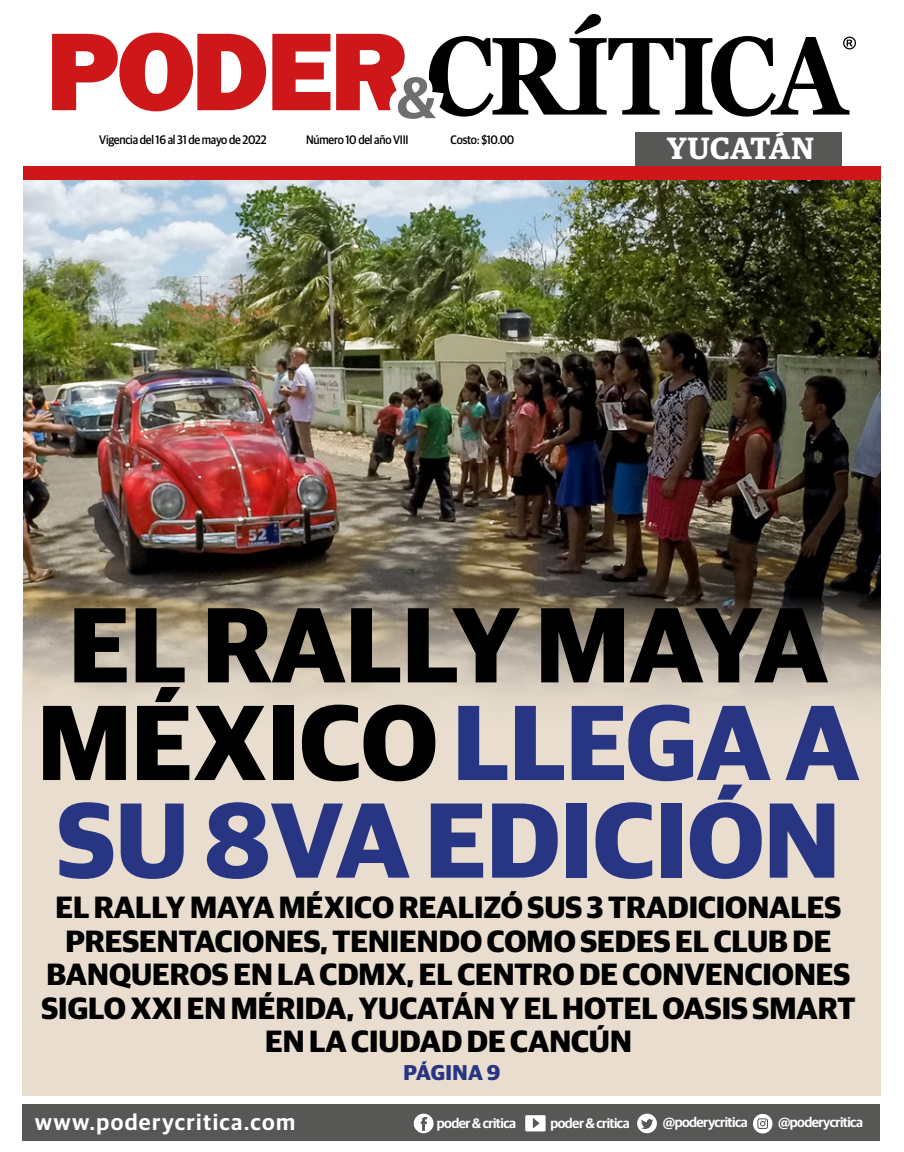
<style>
.page{position:relative;width:904px;height:1152px;background:#fff}
.page>*{position:absolute;margin:0;border:0;box-sizing:border-box;transform-origin:0 0}
.t1{font:700 106.88px/97.6px "Guardian Sans";color:#283583}
.t2{font:700 30.88px/33.5px "Guardian Sans";color:#000;text-align:center}
.t3{font:600 30.75px "Guardian Egyp";letter-spacing:.015em;color:#fff}
.t4{font:600 22.5px "Guardian Sans";letter-spacing:.06em;color:#fff}
.t5{font:700 21.5px "Guardian Sans";letter-spacing:.02em;color:#283583}
.t6{font:600 13.75px "Guardian Sans";letter-spacing:-.04em;color:#fff}
.t7{font:500 12.38px "Guardian Sans";letter-spacing:-.02em;color:#000;scale:.91 1}
.s1{color:#000}
</style>
<div class="page">
<img style="left:23px;top:179px;width:857px;height:418px">
<svg style="left:436px;top:14px;width:413px;height:103px"></svg>
<svg style="left:52px;top:33px;width:384px;height:86px"></svg>
<svg style="left:843px;top:37px;width:13px;height:12px"></svg>
<svg style="left:23px;top:597px;width:857px;height:498px;background:#dcd1c1"></svg>
<div style="left:634px;top:132px;width:207px;height:34px;background:#575756"></div>
<div style="left:23px;top:166px;width:857px;height:13px;background:#cd1719"></div>
<div style="left:23px;top:1104px;width:857px;height:36px;background:#575756"></div>
<svg style="left:525px;top:1115px;width:20px;height:16px"></svg>
<svg style="left:753px;top:1113px;width:19px;height:20px"></svg>
<svg style="left:637px;top:1113px;width:20px;height:20px"></svg>
<svg style="left:414px;top:1113px;width:19px;height:20px"></svg>
<p class="t7" style="left:99px;top:131px;width:185px">Vigencia del 16 al 31 de mayo de 2022</p>
<p class="t7" style="left:306px;top:131px;width:114px">Número 10 del año VIII</p>
<p class="t3" style="left:667px;top:126px;width:148px">YUCATÁN</p>
<p class="t7" style="left:450px;top:131px;width:72px">Costo: $10.00</p>
<h1 class="t1" style="left:38px;top:587px;width:823px"><span class="s1">EL RALLY MAYA<br>MÉXICO</span> LLEGA A<br>SU 8VA EDICIÓN</h1>
<p class="t2" style="left:41px;top:888px;width:815px">EL RALLY MAYA MÉXICO REALIZÓ SUS 3 TRADICIONALES PRESENTACIONES, TENIENDO COMO SEDES EL CLUB DE BANQUEROS EN LA CDMX, EL CENTRO DE CONVENCIONES SIGLO XXI EN MÉRIDA, YUCATÁN Y EL HOTEL OASIS SMART EN LA CIUDAD DE CANCÚN</p>
<p class="t4" style="left:35px;top:1106px;width:262px">www.poderycritica.com</p>
<p class="t5" style="left:403px;top:1056px;width:98px">PÁGINA 9</p>
<p class="t6" style="left:437px;top:1113px;width:81px">poder &amp; critica</p>
<p class="t6" style="left:550px;top:1113px;width:81px">poder &amp; critica</p>
<p class="t6" style="left:662px;top:1112px;width:86px">@poderycritica</p>
<p class="t6" style="left:778px;top:1112px;width:86px">@poderycritica</p>
</div>
